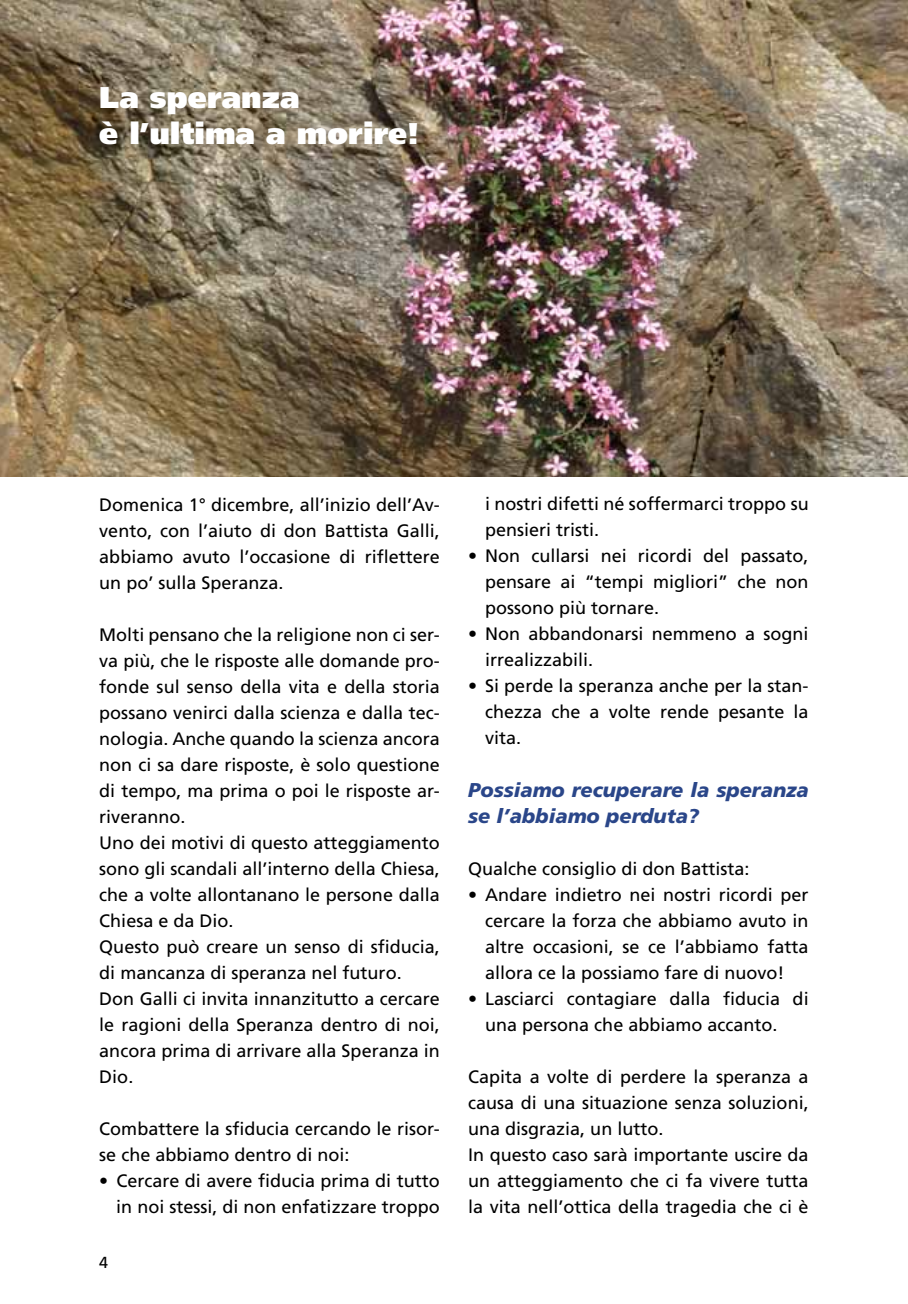
<style>
.page{position:relative;width:908px;height:1304px;background:#fff}
.page>*{position:absolute;margin:0;border:0;box-sizing:border-box;transform-origin:0 0}
.t1{font:900 30px/36px "Frutiger";color:#fff}
.t2{font:italic 900 20px/26px "Frutiger";color:#2a4689}
.t3{font:18px/26px "Frutiger";color:#000}
.t4{font:16px "Frutiger";color:#000}
</style>
<div class="page">
<img style="left:0;top:0;width:907px;height:476px">
<h1 class="t1" style="left:99px;top:79px;width:322px">La speranza<br>è l’ultima a morire!</h1>
<p class="t3" style="left:99px;top:491px;width:342px;text-align:justify">Domenica 1° dicembre, all’inizio dell’Av&shy;vento, con l’aiuto di don Battista Galli, abbiamo avuto l’occasione di riflettere un po’ sulla Speranza.</p>
<p class="t3" style="left:99px;top:621px;width:342px">Molti pensano che la religione non ci ser&shy;va più, che le risposte alle domande pro&shy;fonde sul senso della vita e della storia possano venirci dalla scienza e dalla tec&shy;nologia. Anche quando la scienza ancora non ci sa dare risposte, è solo questione di tempo, ma prima o poi le risposte ar&shy;riveranno.<br>U no dei motivi di questo atteggiamento sono gli scandali all’interno della Chiesa, che a volte allontanano le persone dalla Chiesa e da Dio.<br>Questo può creare un senso di sfiducia, di mancanza di speranza nel futuro.<br>Don Galli ci invita innanzitutto a cercare le ragioni della Speranza dentro di noi, ancora prima di arrivare alla Speranza in Dio.</p>
<p class="t3" style="left:99px;top:1115px;width:342px">Combattere la sfiducia cercando le risor&shy;se che abbiamo dentro di noi:</p>
<p class="t3" style="left:99px;top:1167px;width:342px;text-align:right">• Cercare di avere fiducia prima di tutto in noi stessi, di non enfatizzare troppo</p>
<p class="t4" style="left:99px;top:1253px;width:10px">4</p>
<p class="t3" style="left:485px;top:491px;width:325px">i nostri difetti né soffermarci troppo su pensieri tristi.</p>
<p class="t3" style="left:485px;top:543px;width:325px;text-align:justify;text-indent:-17px">• Non cullarsi nei ricordi del passato, pensare ai “tempi migliori” che non possono più tornare.</p>
<p class="t3" style="left:485px;top:621px;width:325px;text-indent:-17px">• Non abbandonarsi nemmeno a sogni irrealizzabili.</p>
<p class="t3" style="left:485px;top:673px;width:325px;text-align:justify;text-indent:-17px">• Si perde la speranza anche per la stan&shy;chezza che a volte rende pesante la vita.</p>
<p class="t2" style="left:468px;top:776px;width:342px">Possiamo recuperare la speranza se l’abbiamo perduta?</p>
<p class="t3" style="left:468px;top:855px;width:283px">Qualche consiglio di don Battista:</p>
<p class="t3" style="left:485px;top:881px;width:325px;text-align:justify;text-indent:-17px">• Andare indietro nei nostri ricordi per cercare la forza che abbiamo avuto in altre occasioni, se ce l’abbiamo fatta allora ce la possiamo fare di nuovo!</p>
<p class="t3" style="left:485px;top:985px;width:325px;text-indent:-17px">• Lasciarci contagiare dalla fiducia di una persona che abbiamo accanto.</p>
<p class="t3" style="left:468px;top:1063px;width:342px">Capita a volte di perdere la speranza a causa di una situazione senza soluzioni, una disgrazia, un lutto.<br>I n questo caso sarà importante uscire da un atteggiamento che ci fa vivere tutta la vita nell’ottica della tragedia che ci è</p>
</div>
